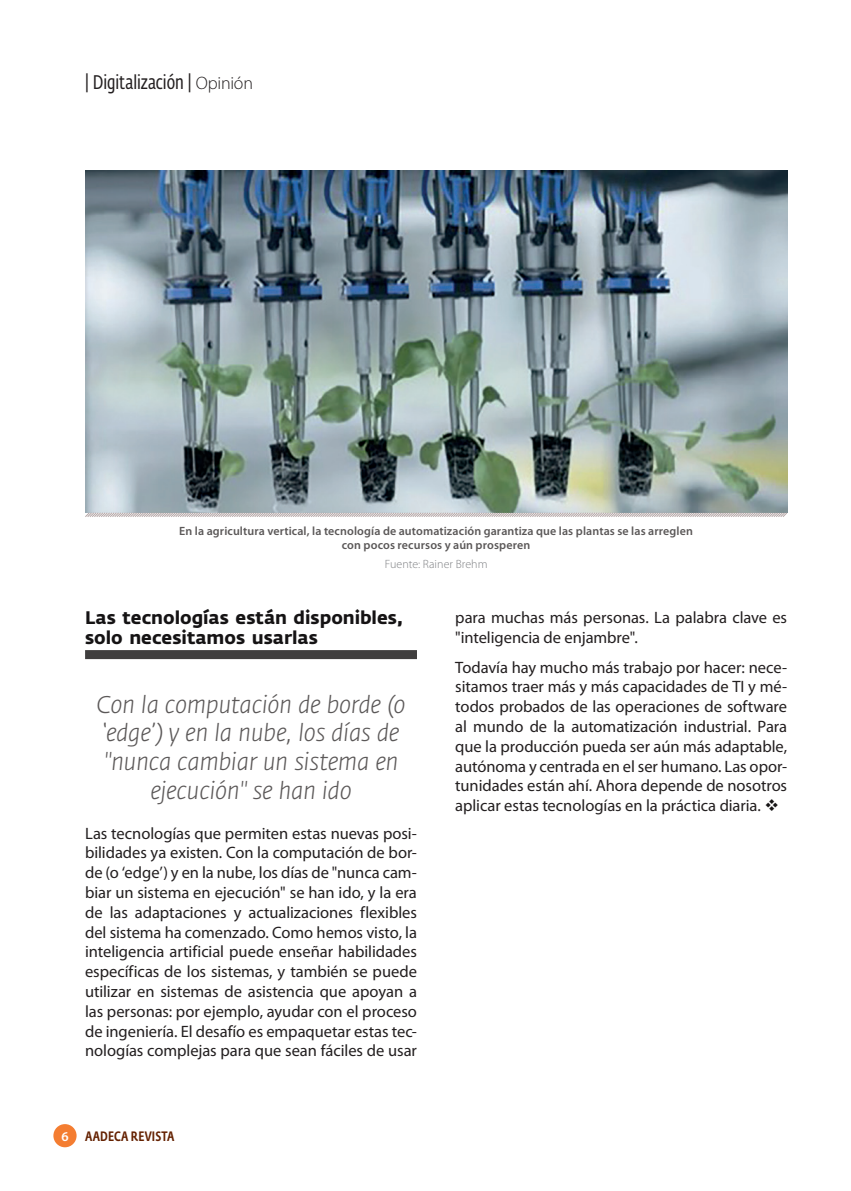
<style>
.page{position:relative;width:851px;height:1191px;background:#fff}
.page>*{position:absolute;margin:0;border:0;box-sizing:border-box;transform-origin:0 0}
.Destacado{font:italic 300 24px/28.8px "Fedra Sans";letter-spacing:-.015em;color:#5b5858;text-align:center}
.t1{font:19.5px "Fedra Sans Cond Std";color:#231f20}
.Subtítulo{font:700 18px/19.8px "Fedra Sans";color:#151314}
.Texto{font:16.5px/19.8px "Myriad Pro";letter-spacing:-.005em;color:#231f20;text-align:justify}
.t2{font:500 13.5px "Fedra Sans Cond Std";letter-spacing:.015em;color:#642100}
.Imágenes_título{font:600 12px/14.4px "Myriad Pro";letter-spacing:.01em;color:#5b5858;text-align:center}
.Imágenes_fuente{font:300 12px "Myriad Pro";letter-spacing:.005em;color:#808285}
.s1{font-family:"Myriad Pro";font-weight:300;font-size:18px}
.s2{font-family:"Myriad Pro";font-weight:600;color:#fff}
.s3{color:#151314}
</style>
<div class="page">
<div style="left:53px;top:1124px;width:24px;height:23px;background:#f47d31;border-radius:50%"></div>
<div style="left:85px;top:650px;width:332px;height:9px;background:#403e3e"></div>
<img style="left:85px;top:170px;width:702px;height:341px">
<svg style="left:85px;top:511px;width:703px;height:6px;background:#c5c4c5"></svg>
<p class="t1" style="left:85px;top:71px;width:169px">| Digitalización | <span class="s1">Opinión</span></p>
<p class="Imágenes_título" style="left:179px;top:523px;width:515px">En la agricultura vertical, la tecnología de automatización garantiza que las plantas se las arreglen con pocos recursos y aún prosperen</p>
<p class="Imágenes_fuente" style="left:384px;top:557px;width:104px">Fuente: Rainer Brehm</p>
<p class="Subtítulo" style="left:85px;top:608px;width:320px">Las tecnologías están disponibles, solo necesitamos usarlas</p>
<p class="Destacado" style="left:96px;top:690px;width:310px">Con la computación de borde (o ‘edge’) y en la nube, los días de "nunca cambiar un sistema en ejecución" se han ido</p>
<p class="Texto" style="left:85px;top:823px;width:333px">Las tecnologías que permiten estas nuevas posi&shy;bilidades ya existen. Con la computación de bor&shy;de (o ‘edge’) y en la nube, los días de "nunca cam&shy;biar un sistema en ejecución" se han ido, y la era de las adaptaciones y actualizaciones flexibles del sistema ha comenzado. Como hemos visto, la inteligencia artificial puede enseñar habilidades específicas de los sistemas, y también se puede utilizar en sistemas de asistencia que apoyan a las personas: por ejemplo, ayudar con el proceso de ingeniería. El desafío es empaquetar estas tec&shy;nologías complejas para que sean fáciles de usar</p>
<p class="t2" style="left:61px;top:1128px;width:114px"><span class="s2">6</span> AADECA REVISTA</p>
<p class="Texto" style="left:455px;top:608px;width:333px">para muchas más personas. La palabra clave es "inteligencia de enjambre".</p>
<p class="Texto" style="left:455px;top:657px;width:333px">Todavía hay mucho más trabajo por hacer: nece&shy;sitamos traer más y más capacidades de TI y mé&shy;todos probados de las operaciones de software al mundo de la automatización industrial. Para que la producción pueda ser aún más adaptable, autónoma y centrada en el ser humano. Las opor&shy;tunidades están ahí. Ahora depende de nosotros aplicar estas tecnologías en la práctica diaria. <span class="s3">❖</span></p>
</div>
